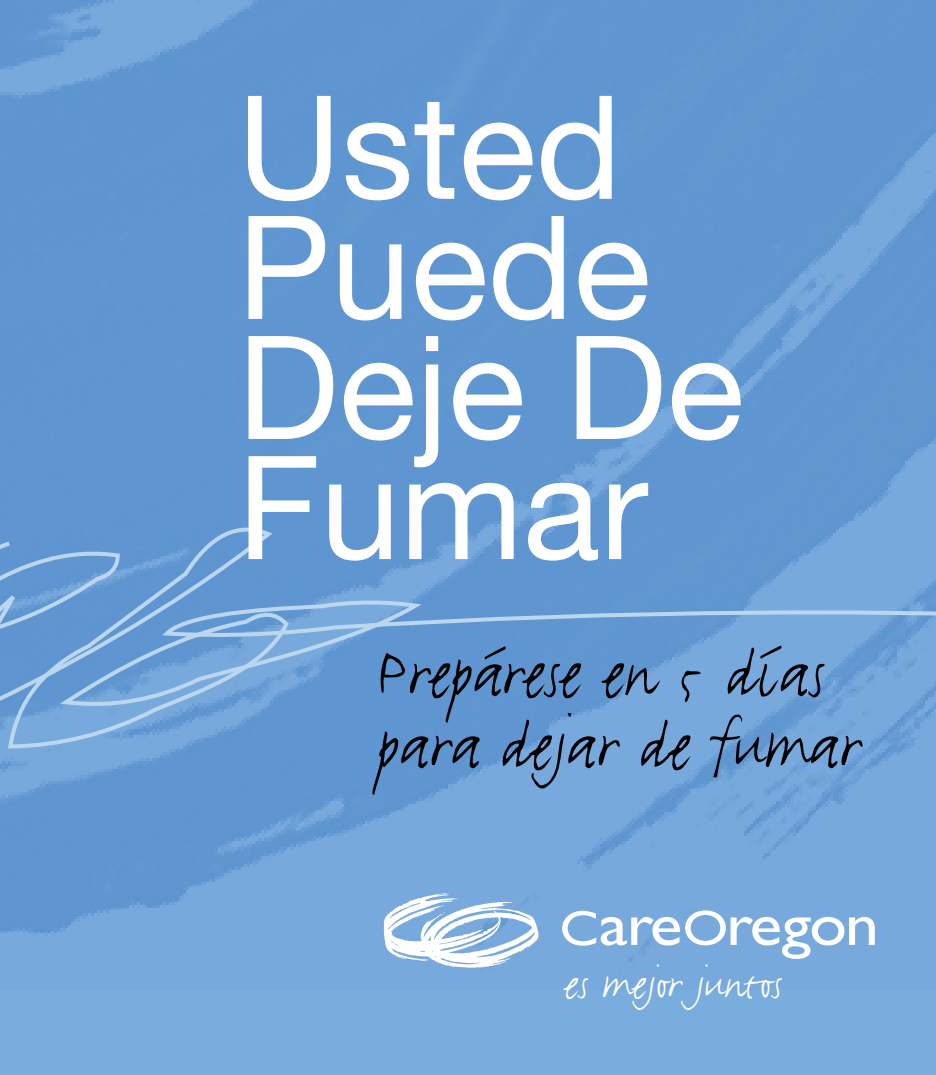
<style>
.page{position:relative;width:936px;height:1075px;background:#fff}
.page>*{position:absolute;margin:0;border:0;box-sizing:border-box;transform-origin:0 0}
.t1{font:144px/120px "Helvetica Neue";color:#fff}
.t2{font:79.6px/72px "Justlefthand";letter-spacing:.005em;color:#000;scale:.91 1}
.t3{font:48px "Justlefthand";color:#fff}
</style>
<div class="page">
<img style="left:0;top:0;width:936px;height:990px">
<div style="left:0;top:990px;width:936px;height:84px;background:#79addd"></div>
<svg style="left:0;top:521px;width:936px;height:229px"></svg>
<svg style="left:562px;top:910px;width:313px;height:48px"></svg>
<svg style="left:384px;top:893px;width:155px;height:74px"></svg>
<h1 class="t1" style="left:237px;top:86px;width:508px">Usted<br>Puede<br>Deje De<br>Fumar</h1>
<p class="t2" style="left:377px;top:639px;width:533px">Prepárese en 5 días para dejar de fumar</p>
<p class="t3" style="left:565px;top:955px;width:219px">es mejor juntos</p>
</div>
